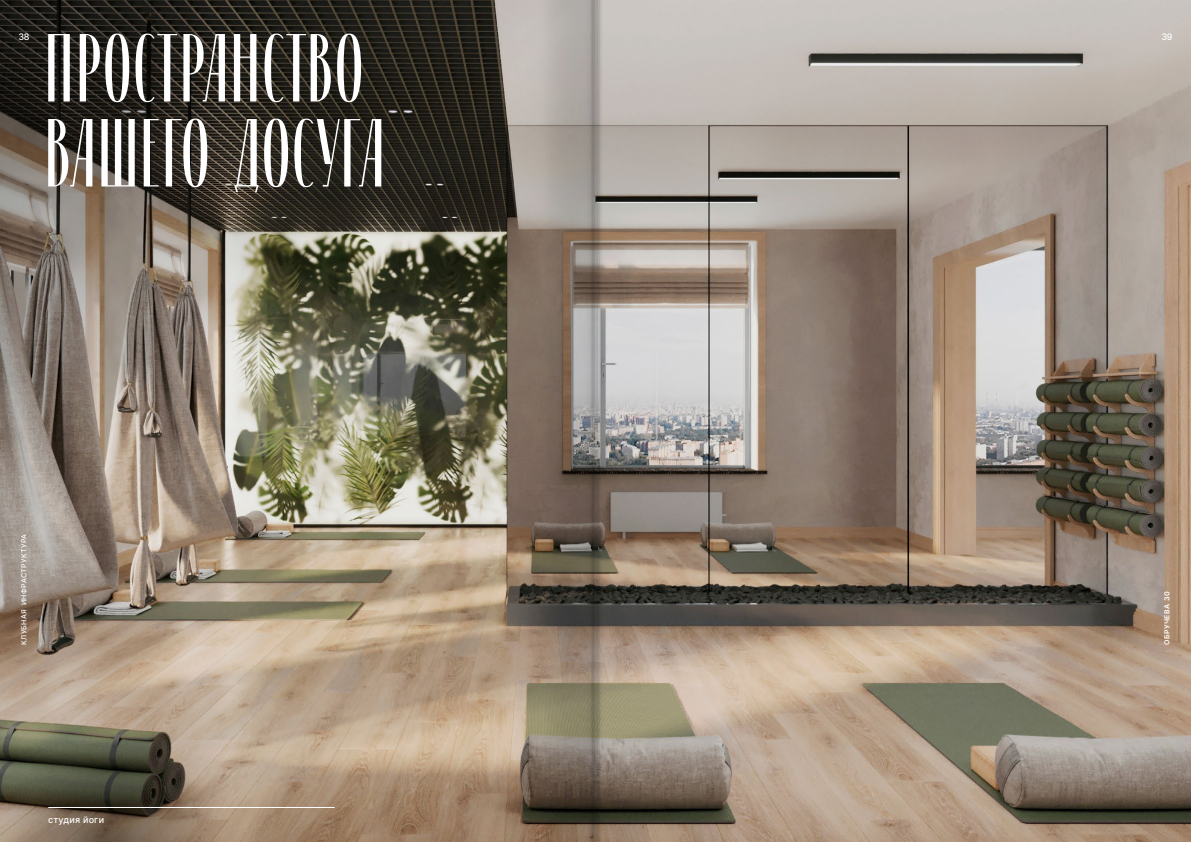
<style>
.page{position:relative;width:1191px;height:842px;background:#fff}
.page>*{position:absolute;margin:0;border:0;box-sizing:border-box;transform-origin:0 0}
.t1{font:90px/85px "Winglet";letter-spacing:.06em;color:#fff}
.t2{font:500 9px "Inter";letter-spacing:.025em;color:#fff}
.t3{font:500 7px "Inter";letter-spacing:.06em;color:#fff}
.t4{font:600 7px "Inter";letter-spacing:.06em;color:#fff}
</style>
<div class="page">
<img style="left:0;top:0;width:1191px;height:842px">
<svg style="left:0;top:0;width:283px;height:653px"></svg>
<svg style="left:0;top:737px;width:218px;height:105px"></svg>
<hr style="left:48px;top:807px;width:286px;height:1px;background:#fff">
<img style="left:283px;top:0;width:624px;height:842px">
<p class="t2" style="left:19px;top:30px;width:13px">38</p>
<p class="t2" style="left:1161px;top:30px;width:13px">39</p>
<p class="t1" style="left:48px;top:27px;width:335px">ПРОСТРАНСТВО<br>ВАШЕГО ДОСУГА</p>
<p class="t3" style="left:19px;top:645px;width:113px;rotate:-90deg">КЛУБНАЯ ИНФРАСТРУКТУРА</p>
<p class="t2" style="left:48px;top:813px;width:57px">студия йоги</p>
<p class="t4" style="left:1161px;top:645px;width:55px;rotate:-90deg">ОБРУЧЕВА 30</p>
</div>
